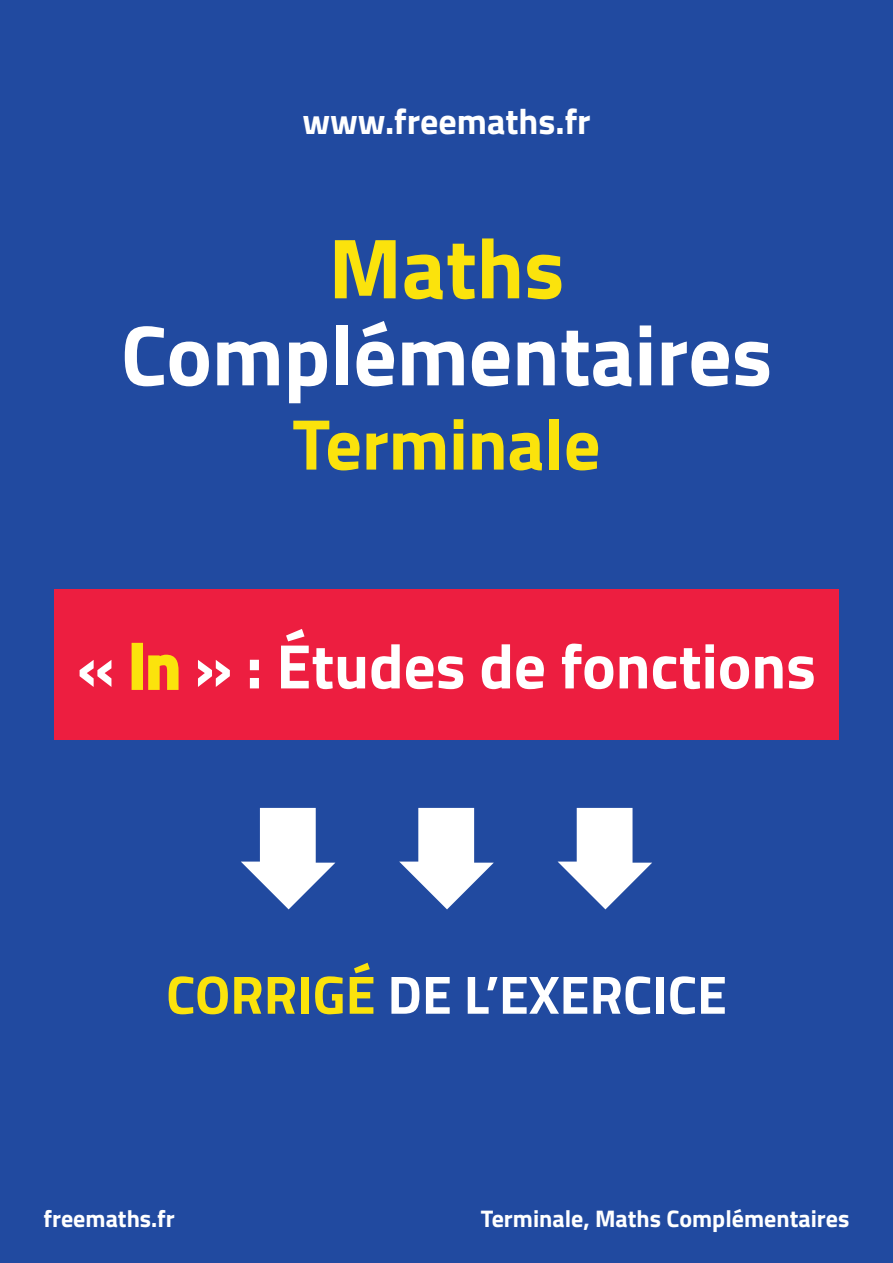
<style>
.page{position:relative;width:893px;height:1263px;background:#214aa0}
.page>*{position:absolute;margin:0;border:0;box-sizing:border-box;transform-origin:0 0}
.t1{font:700 85.5px "Titillium";color:#fff}
.t2{font:700 85.5px "Titillium";color:#fbe30c}
.t3{font:700 72px "Titillium";color:#fbe30c}
.t4{font:700 63px "Titillium";color:#fff}
.t5{font:700 54px "Titillium";color:#fff}
.t6{font:700 36px "Titillium";color:#fff}
.t7{font:700 24px "Titillium";color:#fff}
.s1{color:#fbe30c}
</style>
<div class="page">
<svg style="left:241px;top:808px;width:94px;height:101px"></svg>
<svg style="left:399px;top:808px;width:95px;height:101px"></svg>
<svg style="left:558px;top:808px;width:94px;height:101px"></svg>
<div style="left:54px;top:589px;width:785px;height:151px;background:#ed1e40"></div>
<h3 class="t6" style="left:302px;top:94px;width:290px">www.freemaths.fr</h3>
<h1 class="t2" style="left:329px;top:203px;width:237px">Maths</h1>
<h1 class="t1" style="left:121px;top:290px;width:653px">Complémentaires</h1>
<h2 class="t3" style="left:292px;top:389px;width:310px">Terminale</h2>
<p class="t4" style="left:77px;top:618px;width:740px">« <span class="s1">ln</span> » : Études de fonctions</p>
<p class="t5" style="left:166px;top:953px;width:562px"><span class="s1">CORRIGÉ</span> DE L’EXERCICE</p>
<p class="t7" style="left:44px;top:1200px;width:133px">freemaths.fr</p>
<p class="t7" style="left:481px;top:1200px;width:370px">Terminale, Maths Complémentaires</p>
</div>
